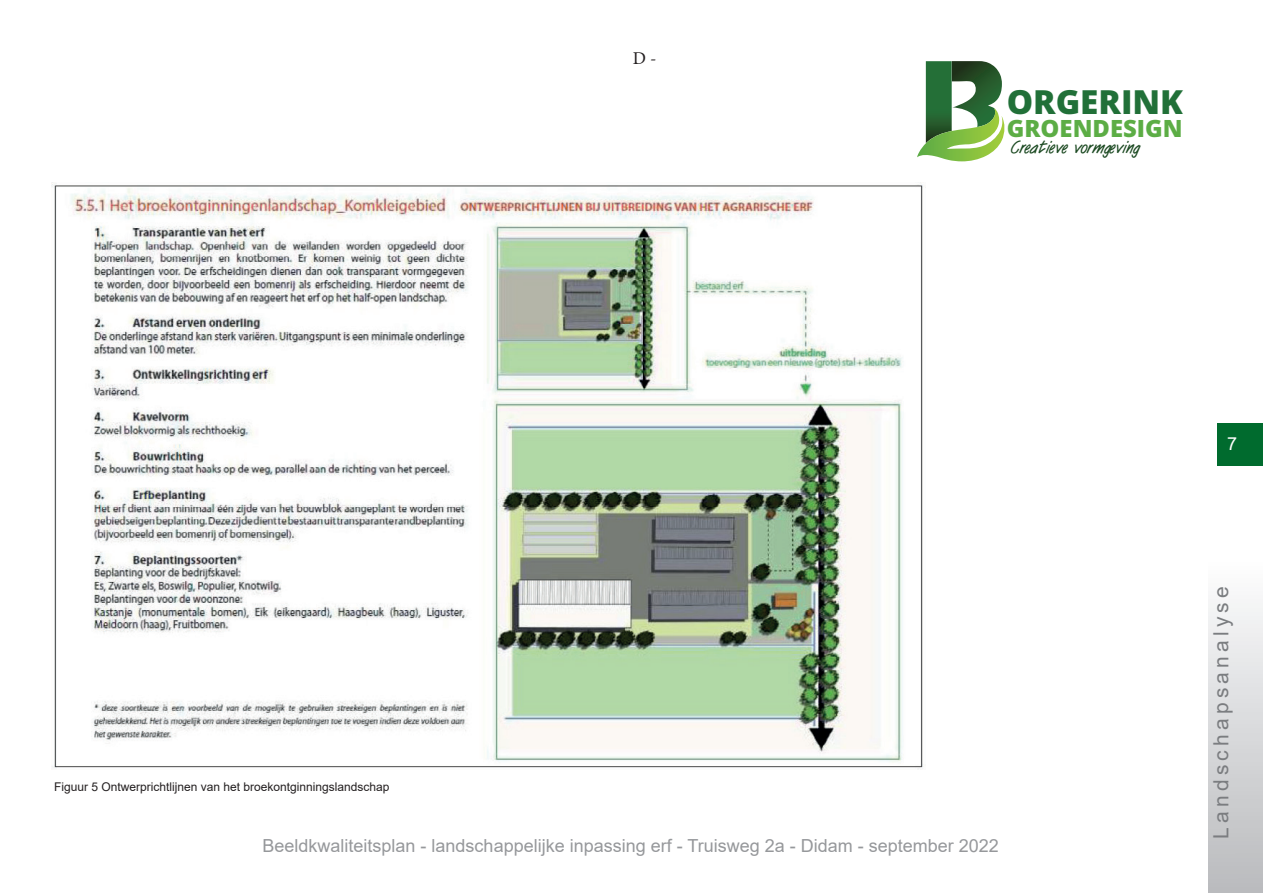
<style>
.page{position:relative;width:1263px;height:893px;background:#fff}
.page>*{position:absolute;margin:0;border:0;box-sizing:border-box;transform-origin:0 0}
.t1{font:800 33.3px "Open Sans";color:#217038}
.t2{font:800 23.85px "Open Sans";color:#5cad45}
.t3{font:21px "Arial";letter-spacing:.2em;color:#7b7d80}
.t4{font:18px "Arial";color:#96989b}
.t5{font:18px "Minion Pro";color:#231f20}
.t6{font:18px "Arial";color:#fff}
.t7{font:17.7px "Van Dijk";color:#1b4921}
.t8{font:12px "Arial";color:#231f20}
</style>
<div class="page">
<div style="left:1217px;top:423px;width:46px;height:43px;background:#006b2e"></div>
<div style="left:1208px;top:492px;width:55px;height:401px;background:linear-gradient(to bottom,#fff,#babbbe)"></div>
<svg style="left:917px;top:61px;width:88px;height:101px"></svg>
<img style="left:51px;top:182px;width:872px;height:587px">
<p class="t5" style="left:633px;top:47px;width:25px">D -</p>
<h1 class="t1" style="left:1007px;top:77px;width:178px">ORGERINK</h1>
<p class="t7" style="left:1009px;top:136px;width:130px">Creatieve vormgeving</p>
<h2 class="t2" style="left:1007px;top:110px;width:177px">GROENDESIGN</h2>
<p class="t8" style="left:54px;top:779px;width:337px">Figuur 5 Ontwerprichtlijnen van het broekontginningslandschap</p>
<p class="t4" style="left:263px;top:833px;width:738px">Beeldkwaliteitsplan - landschappelijke inpassing erf - Truisweg 2a - Didam - september 2022</p>
<p class="t6" style="left:1227px;top:431px;width:12px">7</p>
<p class="t3" style="left:1207px;top:839px;width:254px;rotate:-90deg">Landschapsanalyse</p>
</div>
